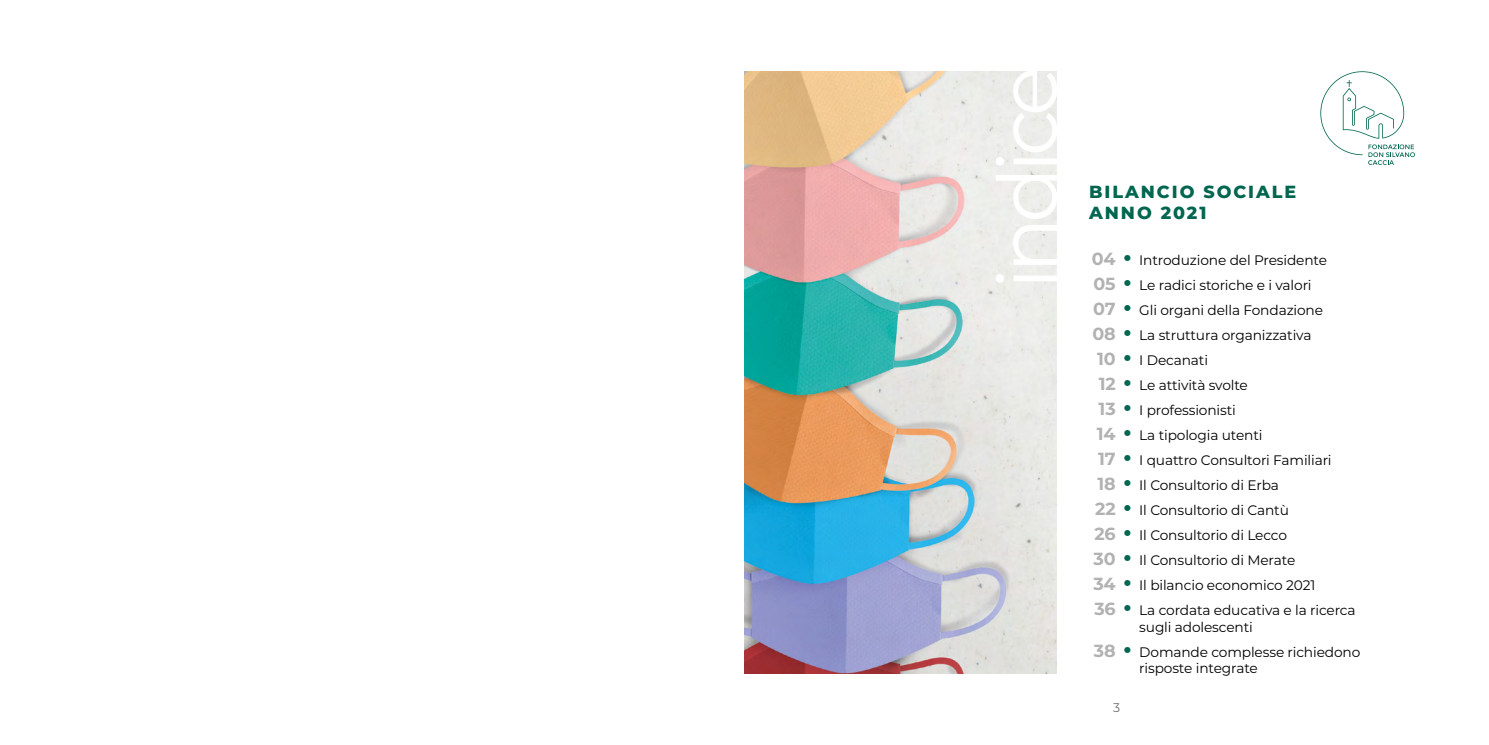
<style>
.page{position:relative;width:1489px;height:745px;background:#fff}
.page>*{position:absolute;margin:0;border:0;box-sizing:border-box;transform-origin:0 0}
.t1{font:82.5px "Montserrat";letter-spacing:-.07em;color:#fff}
.t2{font:800 17.5px/21px "Montserrat";letter-spacing:.11em;color:#006650}
.t3{font:13.75px/25px "Montserrat";letter-spacing:-.01em;color:#000}
.t4{font:12.5px "Montserrat";color:#706f6f}
.s1{font-weight:700;font-size:17.5px;color:#b3b2b2}
</style>
<div class="page">
<img style="left:744px;top:71px;width:312px;height:602px">
<svg style="left:1320px;top:71px;width:94px;height:94px"></svg>
<h1 class="t1" style="left:970px;top:289px;width:224px;rotate:-90deg">indice</h1>
<p class="t2" style="left:1089px;top:180px;width:208px">BILANCIO SOCIALE<br>ANNO 2021</p>
<p class="t3" style="left:1091px;top:247px;width:237px"><span class="s1">04</span> <sup>A</sup> Introduzione del Presidente</p>
<p class="t3" style="left:1093px;top:272px;width:219px"><span class="s1">05</span> <sup>A</sup> Le radici storiche e i valori</p>
<p class="t3" style="left:1093px;top:297px;width:231px"><span class="s1">07</span> <sup>A</sup> Gli organi della Fondazione</p>
<p class="t3" style="left:1092px;top:322px;width:220px"><span class="s1">08</span> <sup>A</sup> La struttura organizzativa</p>
<p class="t3" style="left:1097px;top:347px;width:112px"><span class="s1">10</span> <sup>A</sup> I Decanati</p>
<p class="t3" style="left:1098px;top:372px;width:151px"><span class="s1">12</span> <sup>A</sup> Le attività svolte</p>
<p class="t3" style="left:1098px;top:397px;width:139px"><span class="s1">13</span> <sup>A</sup> I professionisti</p>
<p class="t3" style="left:1096px;top:422px;width:167px"><span class="s1">14</span> <sup>A</sup> La tipologia utenti</p>
<p class="t3" style="left:1098px;top:447px;width:235px"><span class="s1">17</span> <sup>A</sup> I quattro Consultori Familiari</p>
<p class="t3" style="left:1097px;top:472px;width:183px"><span class="s1">18</span> <sup>A</sup> Il Consultorio di Erba</p>
<p class="t3" style="left:1095px;top:497px;width:195px"><span class="s1">22</span> <sup>A</sup> Il Consultorio di Cantù</p>
<p class="t3" style="left:1094px;top:522px;width:194px"><span class="s1">26</span> <sup>A</sup> Il Consultorio di Lecco</p>
<p class="t3" style="left:1093px;top:547px;width:203px"><span class="s1">30</span> <sup>A</sup> Il Consultorio di Merate</p>
<p class="t3" style="left:1093px;top:572px;width:223px"><span class="s1">34</span> <sup>A</sup> Il bilancio economico 2021</p>
<p class="t3" style="left:1094px;top:597px;width:263px"><span class="s1">36</span> <sup>A</sup> La cordata educativa e la ricerca</p>
<p class="t3" style="left:1093px;top:613px;width:268px;text-indent:45px">sugli adolescenti<br><span class="s1">38</span> <sup>A</sup> Domande complesse richiedono</p>
<p class="t3" style="left:1139px;top:655px;width:120px">risposte integrate</p>
<p class="t4" style="left:1113px;top:698px;width:9px">3</p>
</div>
